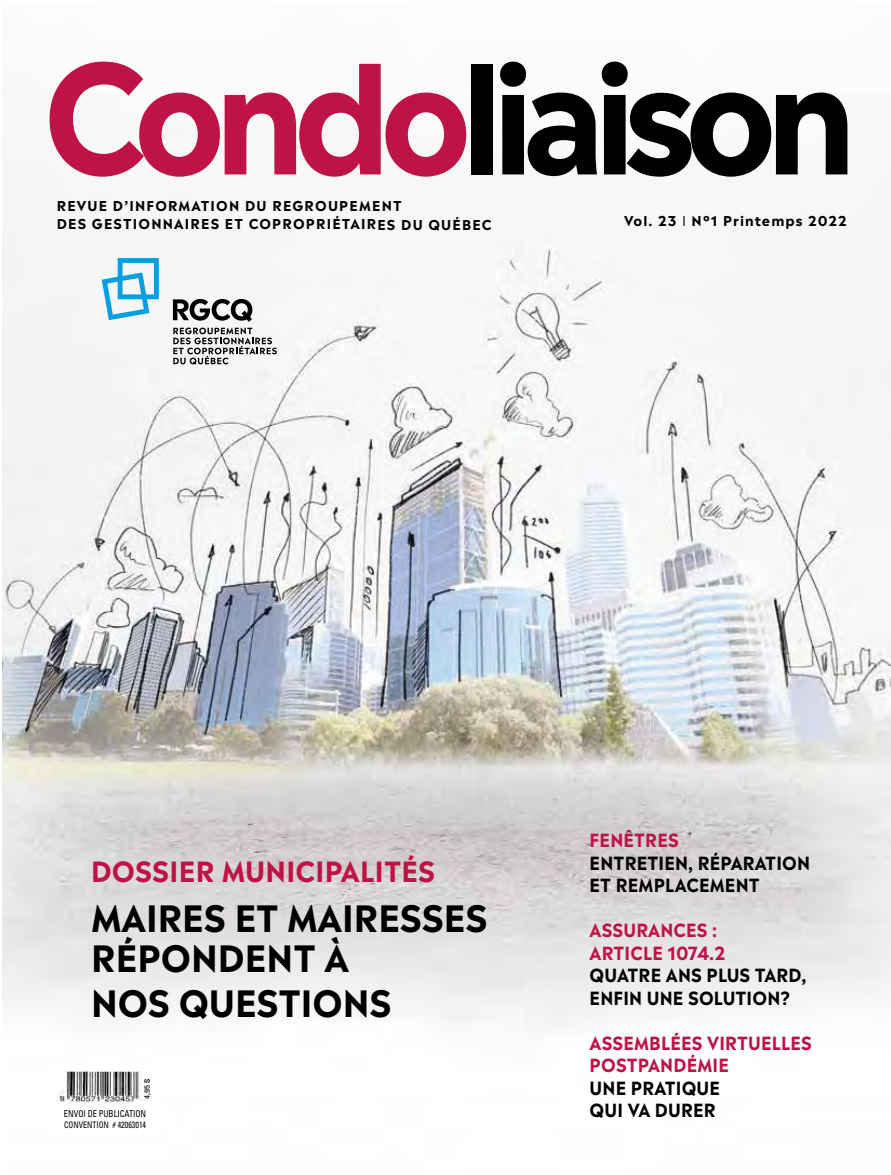
<style>
.page{position:relative;width:891px;height:1175px;background:#fff}
.page>*{position:absolute;margin:0;border:0;box-sizing:border-box;transform-origin:0 0}
.t1{font:700 149.55px "Madera";letter-spacing:-.08em;color:#000;scale:.95 1}
.t2{font:700 36px/39.8px "Madera";color:#000}
.t3{font:700 27.6px "Madera";letter-spacing:.01em;color:#bf1246}
.t4{font:700 18px/22.5px "Madera";letter-spacing:.01em;color:#000;scale:.95 1}
.t5{font:700 18px/22.5px "Madera";letter-spacing:.01em;color:#bf1246;scale:.95 1}
.t6{font:700 13.5px/18.5px "Madera";letter-spacing:.09em;color:#000}
.t7{font:condensed 9.45px "Univers";color:#000;scale:.89 1}
.t8{font:condensed 9px "Univers";color:#000;scale:.89 1}
.t9{font:condensed 7.5px "Univers";color:#000;scale:1.2 1}
.s1{color:#bf1246}
.s2{font-weight:400}
</style>
<div class="page">
<img style="left:2px;top:227px;width:889px;height:796px">
<img style="left:57px;top:1071px;width:88px;height:33px">
<svg style="left:173px;top:299px;width:104px;height:66px"></svg>
<svg style="left:102px;top:258px;width:57px;height:62px"></svg>
<h1 class="t1" style="left:43px;top:-14px;width:858px"><span class="s1">Condo</span>liaison</h1>
<p class="t6" style="left:57px;top:195px;width:437px">REVUE D’INFORMATION DU REGROUPEMENT<br>DES GESTIONNAIRES ET COPROPRIÉTAIRES DU QUÉBEC</p>
<p class="t6" style="left:624px;top:210px;width:224px">Vol. 23 <span class="s2">I</span> N°1 Printemps 2022</p>
<h3 class="t3" style="left:91px;top:847px;width:346px">DOSSIER MUNICIPALITÉS</h3>
<h2 class="t2" style="left:91px;top:894px;width:398px">MAIRES ET MAIRESSES<br>RÉPONDENT À</h2>
<h2 class="t2" style="left:91px;top:978px;width:302px">NOS QUESTIONS</h2>
<p class="t9" style="left:142px;top:1099px;width:18px;rotate:-90deg">4,95 $</p>
<p class="t7" style="left:64px;top:1107px;width:94px">ENVOI DE PUBLICATION</p>
<p class="t8" style="left:64px;top:1118px;width:94px">CONVENTION # 42063014</p>
<h3 class="t5" style="left:590px;top:827px;width:95px">FENÊTRES</h3>
<h3 class="t4" style="left:590px;top:849px;width:234px">ENTRETIEN, RÉPARATION<br>ET REMPLACEMENT</h3>
<h3 class="t5" style="left:590px;top:917px;width:144px">ASSURANCES :<br>ARTICLE 1074.2</h3>
<h3 class="t4" style="left:590px;top:962px;width:230px">QUATRE ANS PLUS TARD,<br>ENFIN UNE SOLUTION?</h3>
<h3 class="t5" style="left:590px;top:1029px;width:236px">ASSEMBLÉES VIRTUELLES<br>POSTPANDÉMIE</h3>
<h3 class="t4" style="left:590px;top:1074px;width:139px">UNE PRATIQUE<br>QUI VA DURER</h3>
</div>
